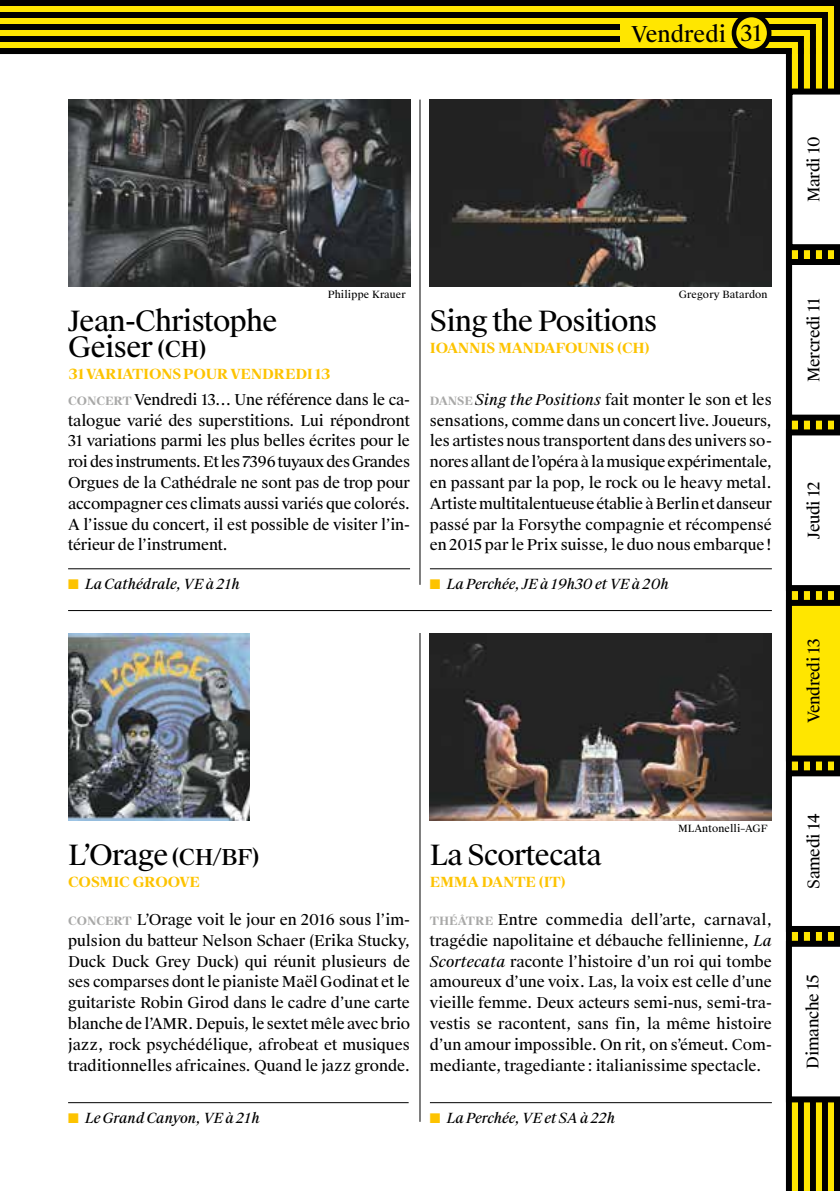
<style>
.page{position:relative;width:840px;height:1191px;background:#fff}
.page>*{position:absolute;margin:0;border:0;box-sizing:border-box;transform-origin:0 0}
.t1{font:28px/26px "Suisse Works";letter-spacing:-.025em;color:#000}
.t2{font:22px "Suisse Works";letter-spacing:-.01em;color:#000}
.t3{font:16px "Suisse Works";letter-spacing:-.025em;color:#000}
.t4{font:15px/20.8px "Suisse Works";letter-spacing:-.005em;color:#000;text-align:justify}
.t5{font:italic 14px "Suisse Works";letter-spacing:-.01em;color:#000}
.t6{font:700 14px "Suisse Works";letter-spacing:-.02em;color:#fdc300}
.t7{font:10px "Suisse Works";letter-spacing:.015em;color:#000}
.s1{font-weight:500;font-size:22px}
.s2{font-weight:700;font-size:11.6px;color:#a8a8a7}
.s3{font-style:italic}
.s4{color:#fdc300}
</style>
<div class="page">
<div style="left:0;top:0;width:839px;height:6px;background:#000"></div>
<div style="left:0;top:24px;width:839px;height:6px;background:#000"></div>
<div style="left:0;top:12px;width:839px;height:6px;background:#000"></div>
<div style="left:0;top:36px;width:839px;height:6px;background:#000"></div>
<div style="left:0;top:48px;width:839px;height:6px;background:#000"></div>
<div style="left:0;top:6px;width:839px;height:6px;background:#ffe600"></div>
<div style="left:0;top:30px;width:839px;height:6px;background:#ffe600"></div>
<div style="left:0;top:18px;width:839px;height:6px;background:#ffe600"></div>
<div style="left:0;top:42px;width:839px;height:6px;background:#ffe600"></div>
<div style="left:833px;top:0;width:6px;height:1191px;background:#000"></div>
<div style="left:809px;top:24px;width:6px;height:1167px;background:#000"></div>
<div style="left:821px;top:12px;width:6px;height:1179px;background:#000"></div>
<div style="left:797px;top:36px;width:6px;height:1155px;background:#000"></div>
<div style="left:785px;top:48px;width:6px;height:1143px;background:#000"></div>
<div style="left:827px;top:9px;width:6px;height:1182px;background:#ffe600"></div>
<div style="left:803px;top:33px;width:6px;height:1158px;background:#ffe600"></div>
<div style="left:815px;top:21px;width:6px;height:1170px;background:#ffe600"></div>
<div style="left:791px;top:44px;width:6px;height:1147px;background:#ffe600"></div>
<img style="left:68px;top:100px;width:342px;height:186px">
<img style="left:429px;top:100px;width:342px;height:186px">
<img style="left:429px;top:633px;width:342px;height:187px">
<img style="left:68px;top:633px;width:181px;height:187px">
<svg style="left:785px;top:429px;width:54px;height:162px;background:#d1d1d1"></svg>
<svg style="left:785px;top:940px;width:54px;height:162px;background:#d2d1d1"></svg>
<svg style="left:785px;top:770px;width:54px;height:162px;background:#d1d1d1"></svg>
<svg style="left:785px;top:259px;width:54px;height:161px;background:#d2d2d2"></svg>
<div style="left:619px;top:20px;width:118px;height:28px;background:#ffe600"></div>
<svg style="left:785px;top:600px;width:54px;height:161px"></svg>
<svg style="left:791px;top:89px;width:48px;height:161px;background:#e5e5e5"></svg>
<hr style="left:419px;top:633px;width:1px;height:488px;background:#000">
<hr style="left:419px;top:100px;width:1px;height:485px;background:#000">
<hr style="left:68px;top:610px;width:703px;height:1px;background:#000">
<hr style="left:68px;top:568px;width:342px;height:1px;background:#000">
<hr style="left:429px;top:568px;width:342px;height:1px;background:#000">
<hr style="left:68px;top:1102px;width:340px;height:1px;background:#000">
<hr style="left:429px;top:1102px;width:342px;height:1px;background:#000">
<div style="left:733px;top:15px;width:35px;height:36px;background:#ffe600;border-radius:50%"></div>
<div style="left:731px;top:13px;width:40px;height:40px;border:5px solid #000;border-radius:50%"></div>
<h2 class="t2" style="left:631px;top:21px;width:96px">Vendredi</h2>
<h2 class="t2" style="left:740px;top:19px;width:23px">31</h2>
<p class="t3" style="left:803px;top:202px;width:67px;rotate:-90deg">Mardi 10</p>
<p class="t7" style="left:328px;top:288px;width:79px">Philippe Krauer</p>
<p class="t7" style="left:678px;top:288px;width:90px">Gregory Batardon</p>
<h1 class="t1" style="left:68px;top:308px;width:211px">Jean-Christophe<br>Geiser <span class="s1">(CH)</span></h1>
<p class="t6" style="left:68px;top:365px;width:264px">31 VARIATIONS POUR VENDREDI 13</p>
<p class="t4" style="left:68px;top:389px;width:343px"><span class="s2">CONCERT</span> Vendredi 13… Une référence dans le ca&shy;talogue varié des superstitions. Lui répondront 31 variations parmi les plus belles écrites pour le roi des instruments. Et les 7396 tuyaux des Grandes Orgues de la Cathédrale ne sont pas de trop pour accompagner ces climats aussi variés que colorés.<br>A l’issue du concert, il est possible de visiter l’in&shy;térieur de l’instrument.</p>
<h1 class="t1" style="left:429px;top:308px;width:229px">Sing the Positions</h1>
<p class="t6" style="left:429px;top:339px;width:221px">IOANNIS MANDAFOUNIS (CH)</p>
<p class="t4" style="left:429px;top:389px;width:343px"><span class="s2">DANSE</span> <span class="s3">Sing the Positions</span> fait monter le son et les sensations, comme dans un concert live. Joueurs, les artistes nous transportent dans des univers so&shy;nores allant de l’opéra à la musique expérimentale, en passant par la pop, le rock ou le heavy metal.<br>Artiste multitalentueuse établie à Berlin et danseur passé par la Forsythe compagnie et récompensé en 2015 par le Prix suisse, le duo nous embarque!</p>
<p class="t5" style="left:68px;top:575px;width:173px"><span class="s4">■</span> La Cathédrale, VE à 21h</p>
<p class="t5" style="left:429px;top:575px;width:240px"><span class="s4">■</span> La Perchée, JE à 19h30 et VE à 20h</p>
<p class="t3" style="left:803px;top:382px;width:86px;rotate:-90deg">Mercredi 11</p>
<p class="t3" style="left:803px;top:539px;width:59px;rotate:-90deg">Jeudi 12</p>
<p class="t3" style="left:803px;top:723px;width:87px;rotate:-90deg">Vendredi 13</p>
<h1 class="t1" style="left:68px;top:842px;width:193px">L’Orage <span class="s1">(CH/BF)</span></h1>
<p class="t6" style="left:68px;top:873px;width:133px">COSMIC GROOVE</p>
<h1 class="t1" style="left:429px;top:842px;width:173px">La Scortecata</h1>
<p class="t6" style="left:429px;top:873px;width:137px">EMMA DANTE (IT)</p>
<p class="t7" style="left:677px;top:822px;width:91px">MLAntonelli–AGF</p>
<p class="t4" style="left:68px;top:909px;width:343px"><span class="s2">CONCERT</span> L’Orage voit le jour en 2016 sous l’im&shy;pulsion du batteur Nelson Schaer (Erika Stucky, Duck Duck Grey Duck) qui réunit plusieurs de ses comparses dont le pianiste Maël Godinat et le guitariste Robin Girod dans le cadre d’une carte blanche de l’AMR. Depuis, le sextet mêle avec brio jazz, rock psychédélique, afrobeat et musiques traditionnelles africaines. Quand le jazz gronde.</p>
<p class="t4" style="left:429px;top:909px;width:343px"><span class="s2">THÉÂTRE</span> Entre commedia dell’arte, carnaval, tragédie napolitaine et débauche fellinienne, <span class="s3">La Scortecata</span> raconte l’histoire d’un roi qui tombe amoureux d’une voix. Las, la voix est celle d’une vieille femme. Deux acteurs semi-nus, semi-tra&shy;vestis se racontent, sans fin, la même histoire d’un amour impossible. On rit, on s’émeut. Com&shy;mediante, tragediante: italianissime spectacle.</p>
<p class="t5" style="left:68px;top:1109px;width:193px"><span class="s4">■</span> Le Grand Canyon, VE à 21h</p>
<p class="t5" style="left:429px;top:1109px;width:187px"><span class="s4">■</span> La Perchée, VE et SA à 22h</p>
<p class="t3" style="left:803px;top:888px;width:77px;rotate:-90deg">Samedi 14</p>
<p class="t3" style="left:802px;top:1068px;width:95px;rotate:-90deg">Dimanche 15</p>
</div>
